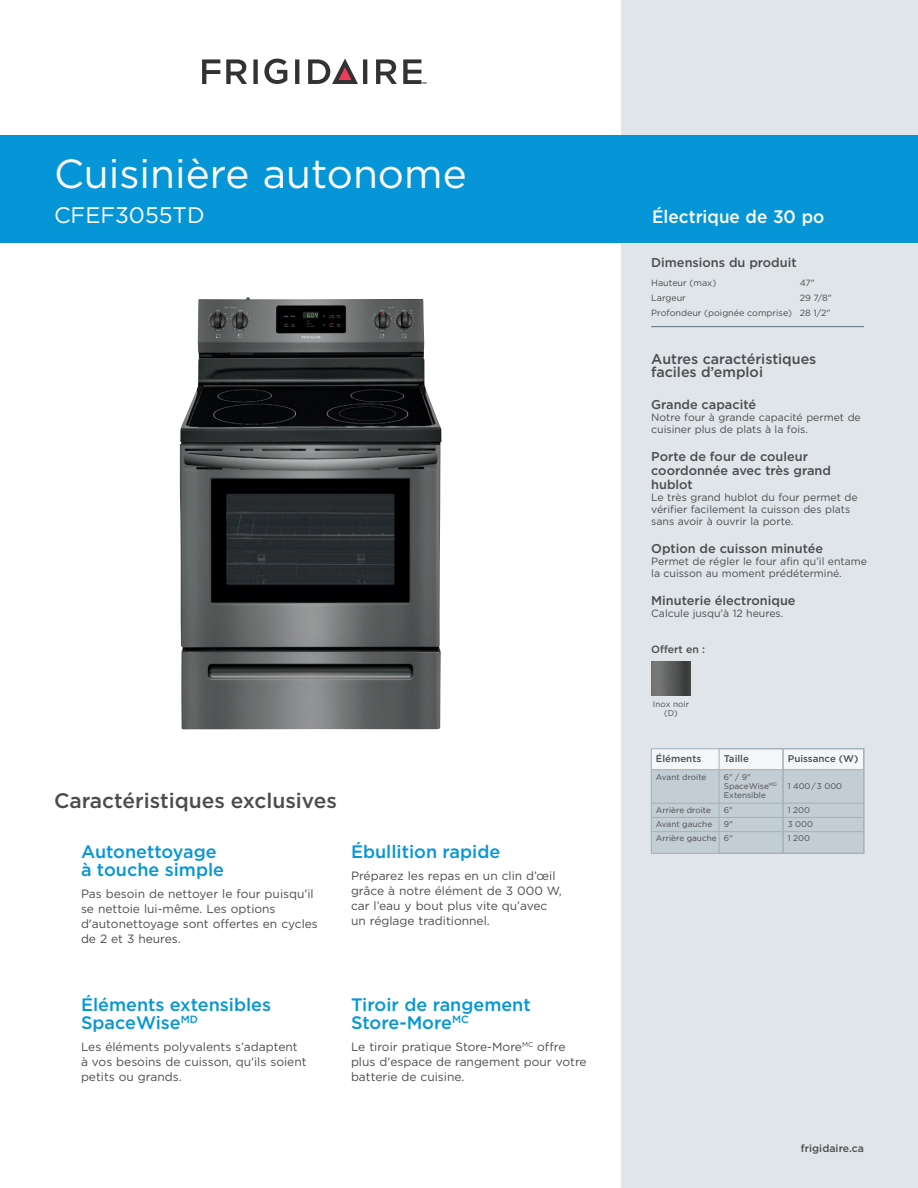
<style>
.page{position:relative;width:918px;height:1188px;background:#fff}
.page>*{position:absolute;margin:0;border:0;box-sizing:border-box;transform-origin:0 0}
.t1{font:40.5px "Gotham";color:#fff}
.t2{font:22.5px "Gotham";color:#fff}
.t3{font:500 21px "Gotham";color:#4b4c4d}
.t4{font:500 18px/18px "Gotham";color:#0696d7}
.t5{font:500 18px "Gotham";color:#fff;scale:.95 1}
.t6{font:500 14.25px/13.5px "Gotham";color:#4b4c4d}
.t7{font:500 12.75px/14.2px "Gotham";color:#4b4c4d}
.t8{font:12px/15px "Gotham";color:#4b4c4d}
.t9{font:10.5px/12px "Gotham";color:#4b4c4d}
.t10{font:500 10.5px "Gotham";letter-spacing:.005em;color:#4b4c4d}
.t11{font:500 9.75px "Gotham";color:#4b4c4d}
.t12{font:9px/14.5px "Gotham";color:#4b4c4d;text-align:right}
.t13{font:8.25px/14.2px "Gotham";color:#4b4c4d}
</style>
<div class="page">
<div style="left:621px;top:0;width:297px;height:1188px;background:#dfe5e9"></div>
<svg style="left:264px;top:59px;width:23px;height:25px"></svg>
<svg style="left:202px;top:59px;width:18px;height:25px"></svg>
<svg style="left:226px;top:59px;width:21px;height:25px"></svg>
<svg style="left:253px;top:59px;width:5px;height:25px"></svg>
<svg style="left:295px;top:59px;width:4px;height:25px"></svg>
<svg style="left:376px;top:59px;width:21px;height:25px"></svg>
<svg style="left:308px;top:59px;width:59px;height:25px"></svg>
<svg style="left:403px;top:59px;width:24px;height:25px"></svg>
<div style="left:0;top:135px;width:918px;height:108px;background:#0696d7"></div>
<hr style="left:651px;top:326px;width:213px;height:1px;background:#5b6f7b">
<img style="left:179px;top:297px;width:262px;height:432px">
<div style="left:651px;top:749px;width:213px;height:104px;background:#c3cdd4"></div>
<div style="left:651px;top:749px;width:212px;height:21px;background:#f4f6f7"></div>
<hr style="left:651px;top:769px;width:212px;height:1px;background:#a2b1bb">
<hr style="left:651px;top:803px;width:212px;height:1px;background:#a2b1bb">
<hr style="left:651px;top:817px;width:212px;height:1px;background:#a2b1bb">
<hr style="left:651px;top:831px;width:212px;height:1px;background:#a2b1bb">
<div style="left:651px;top:749px;width:213px;height:104px;border:1px solid #a2b1bb"></div>
<div style="left:783px;top:749px;width:81px;height:104px;border:1px solid #a2b1bb"></div>
<div style="left:719px;top:749px;width:64px;height:104px;border:1px solid #a2b1bb"></div>
<img style="left:651px;top:662px;width:40px;height:34px">
<h1 class="t1" style="left:54px;top:147px;width:414px">Cuisinière autonome</h1>
<h2 class="t2" style="left:54px;top:201px;width:152px">CFEF3055TD</h2>
<h1 class="t1" style="left:54px;top:147px;width:342px">Drop-In Cooktop</h1>
<h2 class="t2" style="left:54px;top:201px;width:63px">FP C</h2>
<h2 class="t2" style="left:145px;top:201px;width:67px">8 K S</h2>
<h3 class="t5" style="left:648px;top:205px;width:109px">30" Electric</h3>
<h3 class="t5" style="left:652px;top:205px;width:183px">Électrique de 30 po</h3>
<p class="t7" style="left:651px;top:255px;width:147px">Dimensions du produit</p>
<p class="t12" style="left:651px;top:276px;width:67px">Hauteur (max)</p>
<p class="t12" style="left:800px;top:276px;width:17px">47"</p>
<p class="t12" style="left:651px;top:290px;width:36px">Largeur</p>
<p class="t12" style="left:651px;top:290px;width:182px">29 7/8"<br>Profondeur (poignée comprise) 28 1/2"</p>
<p class="t6" style="left:651px;top:352px;width:167px">Autres caractéristiques faciles d’emploi</p>
<p class="t7" style="left:651px;top:397px;width:106px">Grande capacité</p>
<p class="t9" style="left:651px;top:411px;width:211px">Notre four à grande capacité permet de cuisiner plus de plats à la fois.</p>
<p class="t7" style="left:651px;top:449px;width:181px">Porte de four de couleur coordonnée avec très grand hublot</p>
<p class="t9" style="left:651px;top:491px;width:208px">Le très grand hublot du four permet de vérifier facilement la cuisson des plats sans avoir à ouvrir la porte.</p>
<p class="t7" style="left:651px;top:541px;width:173px">Option de cuisson minutée</p>
<p class="t9" style="left:651px;top:555px;width:217px">Permet de régler le four afin qu’il entame la cuisson au moment prédéterminé.</p>
<p class="t7" style="left:651px;top:593px;width:146px">Minuterie électronique</p>
<p class="t9" style="left:651px;top:607px;width:134px">Calcule jusqu'à 12 heures.</p>
<p class="t10" style="left:651px;top:643px;width:55px">Offert en :</p>
<h3 class="t3" style="left:54px;top:787px;width:285px">Caractéristiques exclusives</h3>
<h3 class="t4" style="left:81px;top:843px;width:145px">Autonettoyage à touche simple</h3>
<p class="t8" style="left:81px;top:886px;width:238px">Pas besoin de nettoyer le four puisqu'il se nettoie lui-même. Les options d'autonettoyage sont offertes en cycles de 2 et 3 heures.</p>
<h3 class="t4" style="left:351px;top:843px;width:151px">Ébullition rapide</h3>
<p class="t8" style="left:351px;top:868px;width:212px">Préparez les repas en un clin d’œil grâce à notre élément de 3 000 W, car l’eau y bout plus vite qu’avec un réglage traditionnel.</p>
<h3 class="t4" style="left:81px;top:996px;width:192px">Éléments extensibles<br>SpaceWise<sup>MD</sup></h3>
<p class="t8" style="left:81px;top:1039px;width:227px">Les éléments polyvalents s’adaptent à vos besoins de cuisson, qu'ils soient petits ou grands.</p>
<h3 class="t4" style="left:351px;top:996px;width:181px">Tiroir de rangement<br>Store-More<sup>MC</sup></h3>
<p class="t8" style="left:351px;top:1039px;width:237px">Le tiroir pratique Store-More<sup>MC</sup> offre plus d'espace de rangement pour votre batterie de cuisine.</p>
<p class="t13" style="left:653px;top:699px;width:38px;line-height:9px;text-align:center">Inox noir (D)</p>
<p class="t11" style="left:656px;top:753px;width:47px">Éléments</p>
<p class="t13" style="left:656px;top:770px;width:52px">Avant droite</p>
<p class="t13" style="left:656px;top:802px;width:62px">Arrière droite<br>Avant gauche<br>Arrière gauche</p>
<p class="t11" style="left:724px;top:753px;width:27px">Taille</p>
<p class="t13" style="left:724px;top:772px;width:55px;line-height:9.3px">6" / 9"<br>SpaceWise<sup>MD<br></sup>Extensible</p>
<p class="t13" style="left:724px;top:802px;width:10px;text-align:justify">6" 9" 6"</p>
<p class="t11" style="left:788px;top:753px;width:72px">Puissance (W)</p>
<p class="t13" style="left:788px;top:779px;width:56px">1 400 / 3 000</p>
<p class="t13" style="left:788px;top:802px;width:27px">1 200<br>3 000<br>1 200</p>
<p class="t10" style="left:801px;top:1141px;width:65px">frigidaire.ca</p>
</div>
